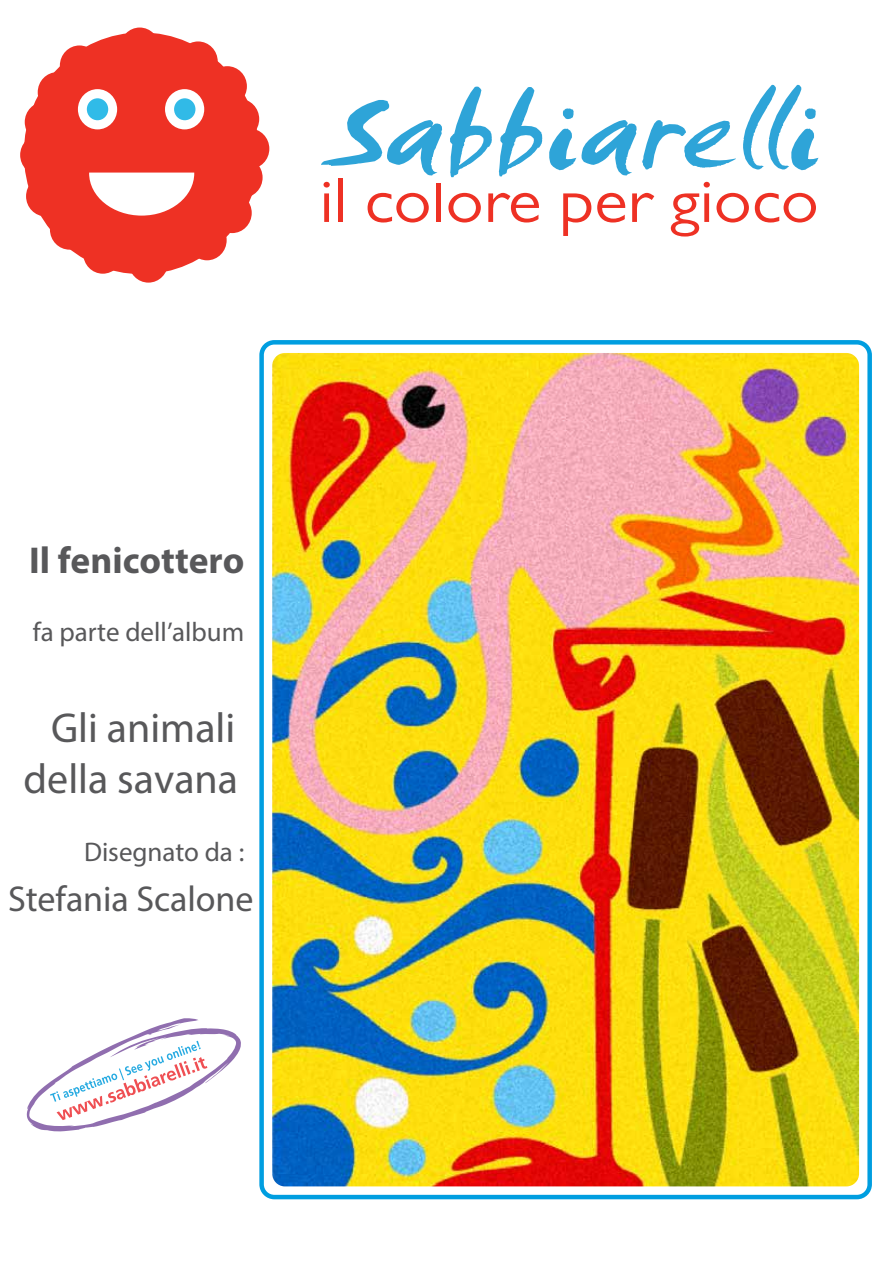
<style>
.page{position:relative;width:893px;height:1263px;background:#fff}
.page>*{position:absolute;margin:0;border:0;box-sizing:border-box;transform-origin:0 0}
.t1{font:42px/50.4px "Myriad Pro";color:#58585a;text-align:center}
.t2{font:700 37.5px "Myriad Pro";color:#58585a}
.t3{font:36px "Myriad Pro";color:#58585a}
.t4{font:27px "Myriad Pro";color:#58585a}
</style>
<div class="page">
<svg style="left:321px;top:100px;width:121px;height:75px"></svg>
<svg style="left:450px;top:87px;width:42px;height:90px"></svg>
<svg style="left:499px;top:87px;width:43px;height:89px"></svg>
<svg style="left:549px;top:108px;width:187px;height:67px"></svg>
<svg style="left:743px;top:85px;width:75px;height:85px"></svg>
<svg style="left:324px;top:182px;width:6px;height:40px"></svg>
<div style="left:338px;top:179px;width:5px;height:43px;background:#ee3124"></div>
<svg style="left:368px;top:193px;width:61px;height:29px"></svg>
<div style="left:436px;top:183px;width:5px;height:39px;background:#ee3124"></div>
<svg style="left:448px;top:193px;width:33px;height:29px"></svg>
<svg style="left:488px;top:193px;width:51px;height:29px"></svg>
<svg style="left:563px;top:193px;width:28px;height:43px"></svg>
<svg style="left:597px;top:193px;width:28px;height:29px"></svg>
<svg style="left:632px;top:193px;width:22px;height:29px"></svg>
<svg style="left:671px;top:182px;width:39px;height:55px"></svg>
<svg style="left:716px;top:193px;width:33px;height:29px"></svg>
<svg style="left:755px;top:193px;width:61px;height:29px"></svg>
<div style="left:24px;top:32px;width:235px;height:242px;background:#ee3124;border-radius:50%"></div>
<div style="left:50px;top:209px;width:39px;height:41px;background:#ee3124;border-radius:50%"></div>
<div style="left:60px;top:45px;width:39px;height:41px;background:#ee3124;border-radius:50%"></div>
<div style="left:223px;top:157px;width:40px;height:41px;background:#ee3124;border-radius:50%"></div>
<div style="left:178px;top:41px;width:40px;height:41px;background:#ee3124;border-radius:50%"></div>
<div style="left:208px;top:66px;width:39px;height:40px;background:#ee3124;border-radius:50%"></div>
<div style="left:220px;top:99px;width:39px;height:40px;background:#ee3124;border-radius:50%"></div>
<div style="left:230px;top:129px;width:39px;height:40px;background:#ee3124;border-radius:50%"></div>
<div style="left:187px;top:220px;width:40px;height:40px;background:#ee3124;border-radius:50%"></div>
<div style="left:129px;top:242px;width:39px;height:41px;background:#ee3124;border-radius:50%"></div>
<div style="left:83px;top:233px;width:39px;height:41px;background:#ee3124;border-radius:50%"></div>
<div style="left:120px;top:28px;width:39px;height:40px;background:#ee3124;border-radius:50%"></div>
<div style="left:212px;top:193px;width:40px;height:40px;background:#ee3124;border-radius:50%"></div>
<div style="left:26px;top:176px;width:39px;height:40px;background:#ee3124;border-radius:50%"></div>
<div style="left:20px;top:135px;width:39px;height:40px;background:#ee3124;border-radius:50%"></div>
<div style="left:38px;top:72px;width:39px;height:40px;background:#ee3124;border-radius:50%"></div>
<div style="left:25px;top:102px;width:39px;height:40px;background:#ee3124;border-radius:50%"></div>
<div style="left:78px;top:89px;width:39px;height:40px;background:#fff;border-radius:50%"></div>
<div style="left:165px;top:89px;width:39px;height:40px;background:#fff;border-radius:50%"></div>
<svg style="left:89px;top:173px;width:105px;height:43px"></svg>
<div style="left:87px;top:98px;width:21px;height:22px;background:#30bbe8;border-radius:50%"></div>
<div style="left:174px;top:98px;width:21px;height:22px;background:#31bae7;border-radius:50%"></div>
<svg style="left:27px;top:1018px;width:214px;height:114px"></svg>
<img style="left:272px;top:353px;width:587px;height:833px">
<div style="left:259px;top:340px;width:613px;height:859px;border:4px solid #009ee0;border-radius:13px"></div>
<h2 class="t2" style="left:29px;top:536px;width:217px">Il fenicottero</h2>
<p class="t4" style="left:33px;top:616px;width:213px">fa parte dell’album</p>
<h1 class="t1" style="left:24px;top:702px;width:216px">Gli animali della savana</h1>
<p class="t4" style="left:84px;top:835px;width:162px">Disegnato da :</p>
<h3 class="t3" style="left:8px;top:877px;width:247px">Stefania Scalone</h3>
</div>
